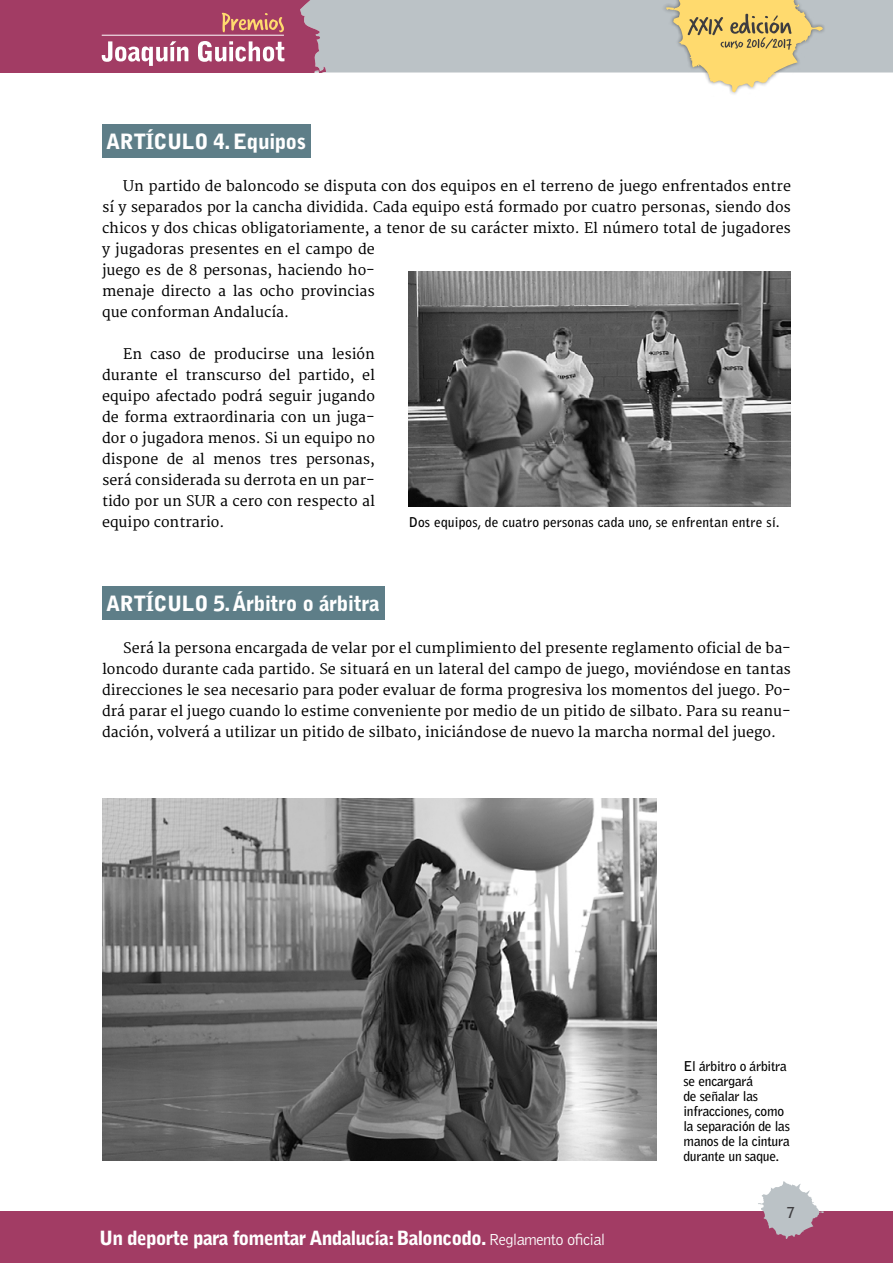
<style>
.page{position:relative;width:893px;height:1263px;background:#fff}
.page>*{position:absolute;margin:0;border:0;box-sizing:border-box;transform-origin:0 0}
.t1{font:900 21px "Bell Gothic Std";letter-spacing:-.02em;color:#fff}
.t2{font:900 19.5px "Bell Gothic Std";letter-spacing:-.04em;color:#fff}
.t3{font:700 15px "Bell Gothic Std";color:#3e3d40}
.t4{font:14.25px/21px "Merriweather";color:#000;text-align:justify}
.t5{font:700 13.5px/15px "Bell Gothic Std";letter-spacing:-.02em;color:#000}
.t6{font:700 13.5px "Bell Gothic Std";letter-spacing:.01em;color:#000}
.s1{font-weight:300;font-size:16.5px}
</style>
<div class="page">
<div style="left:0;top:1212px;width:893px;height:51px;background:#a23c64"></div>
<svg style="left:758px;top:1181px;width:66px;height:58px"></svg>
<svg style="left:0;top:0;width:893px;height:93px"></svg>
<div style="left:102px;top:124px;width:209px;height:34px;background:#5e7e88"></div>
<div style="left:102px;top:586px;width:282px;height:34px;background:#5e7e88"></div>
<img style="left:409px;top:271px;width:382px;height:235px">
<img style="left:102px;top:799px;width:554px;height:362px">
<h1 class="t1" style="left:106px;top:129px;width:201px">ARTÍCULO 4. Equipos</h1>
<p class="t4" style="left:102px;top:176px;width:690px;text-align:left;text-indent:21px">Un partido de baloncodo se disputa con dos equipos en el terreno de juego enfrentados entre sí y separados por la cancha dividida. Cada equipo está formado por cuatro personas, siendo dos chicos y dos chicas obligatoriamente, a tenor de su carácter mixto. El número total de jugadores y jugadoras presentes en el campo de<br>juego es de 8 personas, haciendo ho-<br>menaje directo a las ocho provincias<br>que conforman Andalucía.</p>
<p class="t4" style="left:102px;top:344px;width:274px;text-indent:21px">En caso de producirse una lesión durante el transcurso del partido, el equipo afectado podrá seguir jugando de forma extraordinaria con un juga&shy;dor o jugadora menos. Si un equipo no dispone de al menos tres personas, será considerada su derrota en un par&shy;tido por un SUR a cero con respecto al equipo contrario.</p>
<p class="t6" style="left:409px;top:514px;width:372px">Dos equipos, de cuatro personas cada uno, se enfrentan entre sí.</p>
<h1 class="t1" style="left:106px;top:591px;width:275px">ARTÍCULO 5. Árbitro o árbitra</h1>
<p class="t4" style="left:102px;top:638px;width:690px;text-indent:21px">Será la persona encargada de velar por el cumplimiento del presente reglamento oficial de ba&shy;loncodo durante cada partido. Se situará en un lateral del campo de juego, moviéndose en tantas direcciones le sea necesario para poder evaluar de forma progresiva los momentos del juego. Po&shy;drá parar el juego cuando lo estime conveniente por medio de un pitido de silbato. Para su reanu&shy;dación, volverá a utilizar un pitido de silbato, iniciándose de nuevo la marcha normal del juego.</p>
<p class="t5" style="left:683px;top:1058px;width:108px">El árbitro o árbitra se encargará<br>de señalar las infracciones, como la separación de las manos de la cintura durante un saque.</p>
<h2 class="t2" style="left:99px;top:1226px;width:508px">Un deporte para fomentar Andalucía: Baloncodo. <span class="s1">Reglamento oficial</span></h2>
<p class="t3" style="left:787px;top:1203px;width:10px">7</p>
</div>
